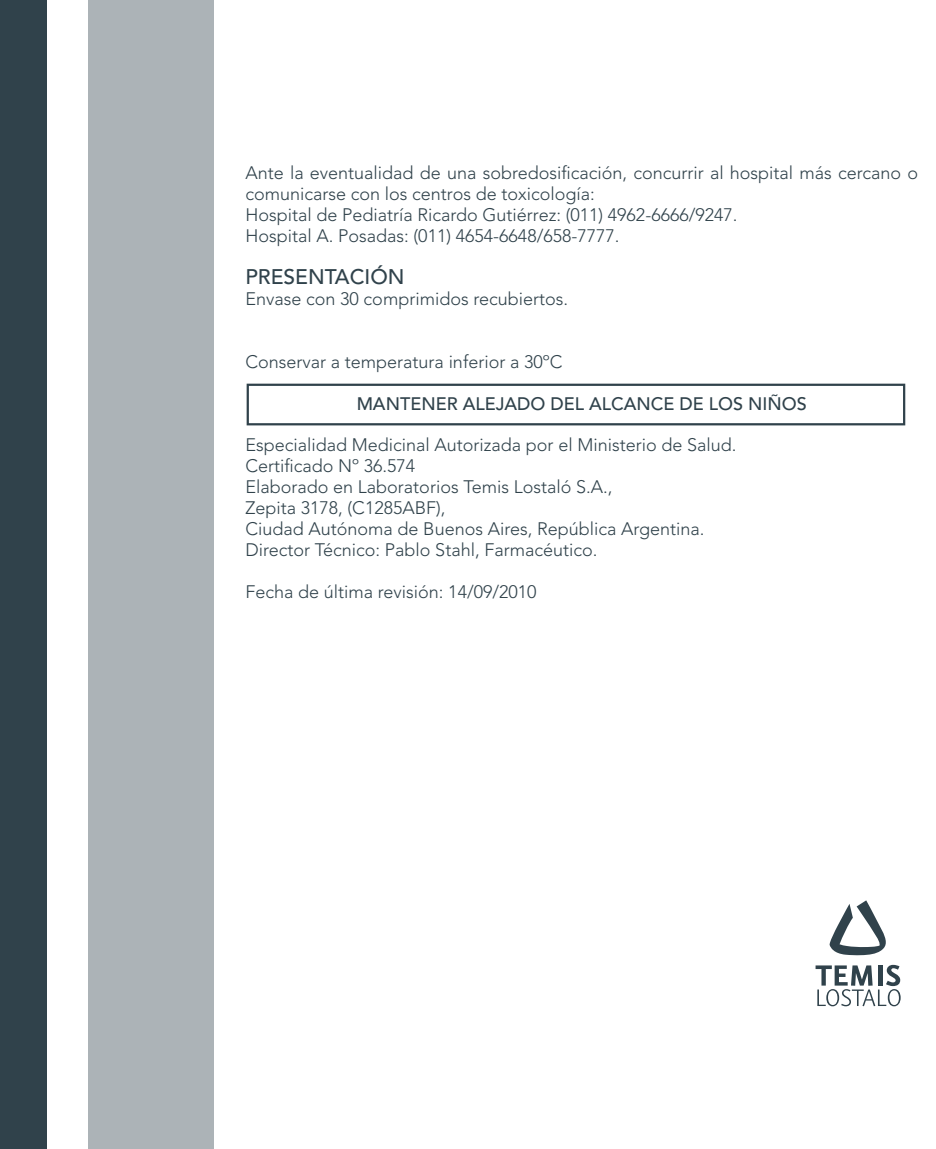
<style>
.page{position:relative;width:936px;height:1149px;background:#fff}
.page>*{position:absolute;margin:0;border:0;box-sizing:border-box;transform-origin:0 0}
.t1{font:500 21px "Avenir LT Std";color:#30424b}
.t2{font:300 18px/21px "Avenir LT Std";color:#30424b}
.t3{font:500 18px "Avenir LT Std";color:#30424b}
</style>
<div class="page">
<div style="left:0;top:0;width:46px;height:1148px;background:#30424b"></div>
<div style="left:88px;top:0;width:125px;height:1148px;background:#acb3b7"></div>
<div style="left:246px;top:383px;width:659px;height:42px;border:2px solid #30424b"></div>
<svg style="left:815px;top:964px;width:85px;height:41px"></svg>
<svg style="left:829px;top:900px;width:57px;height:55px"></svg>
<p class="t2" style="left:245px;top:162px;width:674px">Ante la eventualidad de una sobredosificación, concurrir al hospital más cercano o comunicarse con los centros de toxicología:<br>Hospital de Pediatría Ricardo Gutiérrez: (011) 4962-6666/9247.<br>Hospital A. Posadas: (011) 4654-6648/658-7777.</p>
<p class="t1" style="left:245px;top:265px;width:161px">PRESENTACIÓN</p>
<p class="t2" style="left:245px;top:288px;width:324px">Envase con 30 comprimidos recubiertos.</p>
<p class="t2" style="left:245px;top:351px;width:318px">Conservar a temperatura inferior a 30ºC</p>
<p class="t3" style="left:356px;top:393px;width:451px">MANTENER ALEJADO DEL ALCANCE DE LOS NIÑOS</p>
<p class="t2" style="left:245px;top:434px;width:492px">Especialidad Medicinal Autorizada por el Ministerio de Salud.<br>Certificado Nº 36.574<br>Elaborado en Laboratorios Temis Lostaló S.A.,<br>Zepita 3178, (C1285ABF),<br>Ciudad Autónoma de Buenos Aires, República Argentina.<br>Director Técnico: Pablo Stahl, Farmacéutico.</p>
<p class="t2" style="left:245px;top:581px;width:292px">Fecha de última revisión: 14/09/2010</p>
</div>
